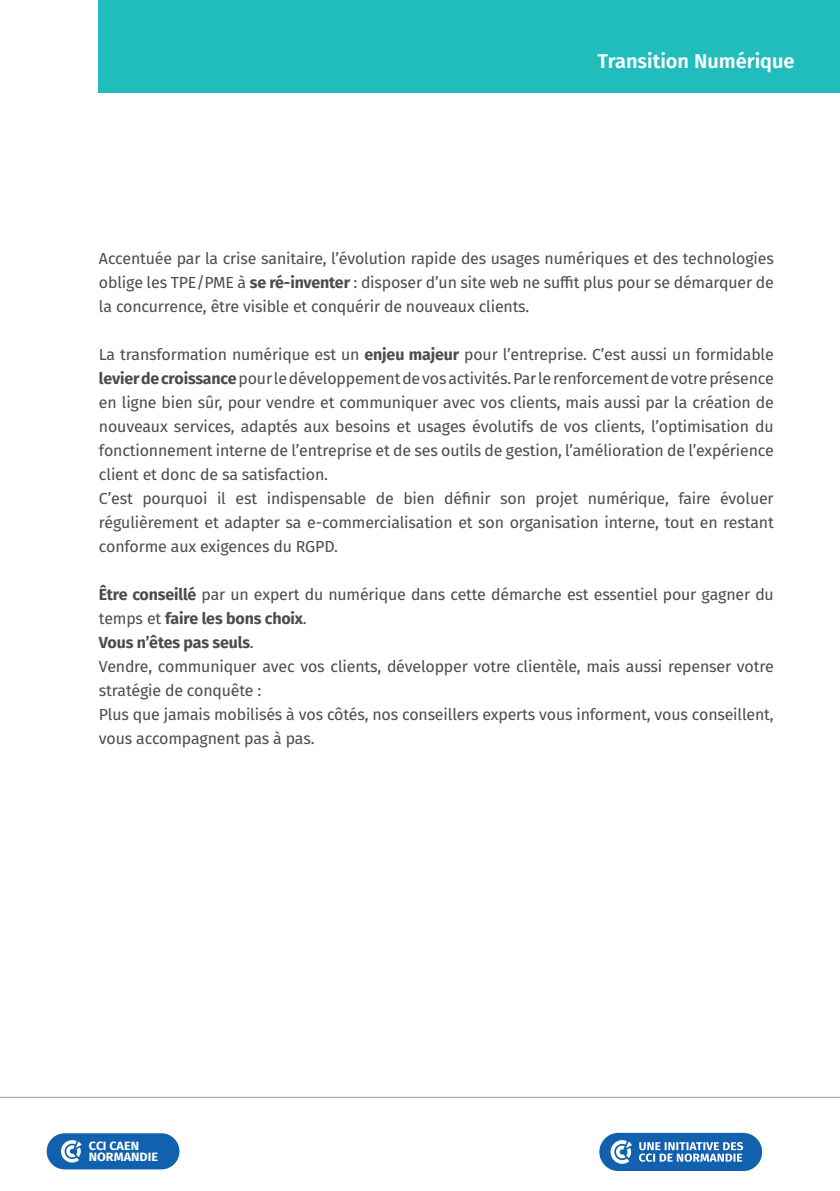
<style>
.page{position:relative;width:840px;height:1191px;background:#fff}
.page>*{position:absolute;margin:0;border:0;box-sizing:border-box;transform-origin:0 0}
.t1{font:600 20px "Fira Sans";color:#fff}
.t2{font:16px/24px "Fira Sans";letter-spacing:-.01em;color:#4b4c4d;text-align:justify}
.t3{font:700 16px "Fira Sans";letter-spacing:-.01em;color:#4b4c4d}
.t4{font:700 12px/11.8px "Fira Sans";color:#fff;scale:1.05 1}
.s1{font-weight:700}
.s2{font-weight:400}
</style>
<div class="page">
<div style="left:99px;top:0;width:740px;height:93px;background:#21bdbd"></div>
<div style="left:599px;top:1132px;width:162px;height:38px;background:#1161af;border-radius:19px"></div>
<svg style="left:610px;top:1140px;width:21px;height:23px"></svg>
<svg style="left:639px;top:1142px;width:103px;height:19px"></svg>
<hr style="left:0;top:1096px;width:839px;height:1px;background:#9a9a9a">
<div style="left:45px;top:1132px;width:135px;height:38px;background:#1161af;border:1px solid #fff;border-radius:19px"></div>
<svg style="left:61px;top:1140px;width:21px;height:22px"></svg>
<p class="t1" style="left:597px;top:44px;width:198px">Transition Numérique</p>
<p class="t2" style="left:99px;top:246px;width:676px">Accentuée par la crise sanitaire, l’évolution rapide des usages numériques et des technologies oblige les TPE/PME à <span class="s1">se ré-inventer</span> : disposer d’un site web ne suffit plus pour se démarquer de la concurrence, être visible et conquérir de nouveaux clients.</p>
<p class="t2" style="left:99px;top:342px;width:676px">La transformation numérique est un <span class="s1">enjeu majeur</span> pour l’entreprise. C’est aussi un formidable <span class="s1">levier de croissance</span> pour le développement de vos activités. Par le renforcement de votre présence en ligne bien sûr, pour vendre et communiquer avec vos clients, mais aussi par la création de nouveaux services, adaptés aux besoins et usages évolutifs de vos clients, l’optimisation du fonctionnement interne de l’entreprise et de ses outils de gestion, l’amélioration de l’expérience client et donc de sa satisfaction.</p>
<p class="t2" style="left:99px;top:486px;width:676px">C’est pourquoi il est indispensable de bien définir son projet numérique, faire évoluer régulièrement et adapter sa e-commercialisation et son organisation interne, tout en restant conforme aux exigences du RGPD.</p>
<p class="t2" style="left:99px;top:582px;width:676px"><span class="s1">Être conseillé</span> par un expert du numérique dans cette démarche est essentiel pour gagner du temps et <span class="s1">faire les bons choix</span>.</p>
<p class="t3" style="left:99px;top:629px;width:156px">Vous n’êtes pas seuls<span class="s2">.</span></p>
<p class="t2" style="left:99px;top:654px;width:675px">Vendre, communiquer avec vos clients, développer votre clientèle, mais aussi repenser votre stratégie de conquête :</p>
<p class="t2" style="left:99px;top:702px;width:676px">Plus que jamais mobilisés à vos côtés, nos conseillers experts vous informent, vous conseillent,</p>
<p class="t2" style="left:99px;top:726px;width:217px">vous accompagnent pas à pas.</p>
<p class="t4" style="left:89px;top:1138px;width:67px">CCI CAEN<br>NORMANDIE</p>
</div>
